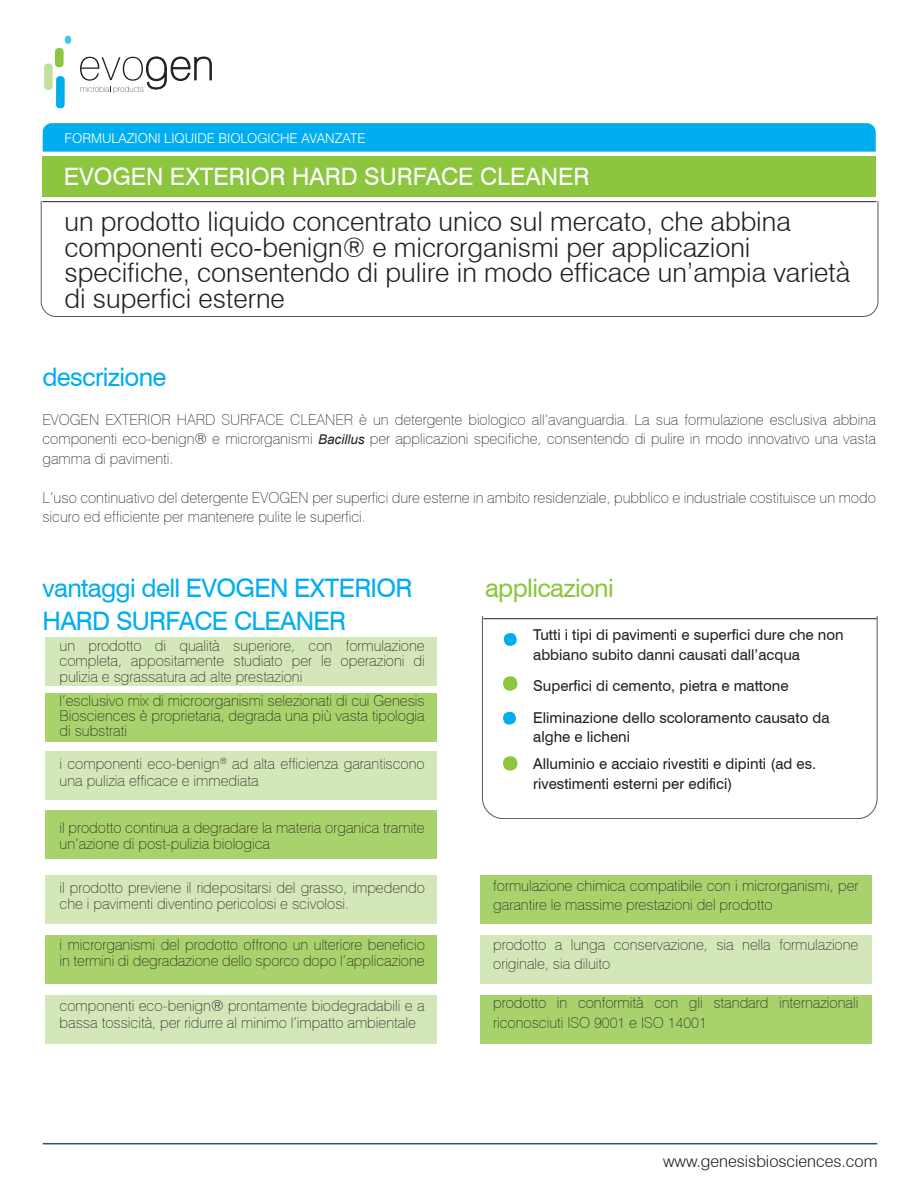
<style>
.page{position:relative;width:919px;height:1187px;background:#fff}
.page>*{position:absolute;margin:0;border:0;box-sizing:border-box;transform-origin:0 0}
.t1{font:300 27px/25.5px "Swiss 721 BT";color:#231f20}
.t2{font:25.5px/33px "Swiss 721 BT";letter-spacing:-.025em;color:#00aeef}
.t3{font:25.5px "Swiss 721 BT";letter-spacing:-.025em;color:#8bc63e}
.t4{font:24px "Swiss 721 BT";color:#fff}
.t5{font:300 16.5px "Swiss 721 BT";color:#231f20}
.t6{font:100 15px/19.5px "Swiss 721 BT";color:#231f20}
.t7{font:15px/19.5px "Swiss 721 BT";color:#231f20}
.t8{font:300 13.5px "Swiss 721 BT";color:#fff}
.s1{font-family:"Arial";font-weight:400;font-style:italic;font-size:13.5px}
</style>
<div class="page">
<div style="left:480px;top:935px;width:391px;height:48px;background:#d4e7b8"></div>
<svg style="left:41px;top:202px;width:837px;height:115px"></svg>
<svg style="left:482px;top:617px;width:395px;height:201px"></svg>
<svg style="left:43px;top:123px;width:832px;height:29px;background:#04afef"></svg>
<div style="left:45px;top:693px;width:392px;height:48px;background:#a8d26c"></div>
<div style="left:45px;top:810px;width:392px;height:49px;background:#a8d26c"></div>
<div style="left:45px;top:751px;width:392px;height:49px;background:#d4e7b8"></div>
<div style="left:45px;top:995px;width:392px;height:48px;background:#d4e7b8"></div>
<div style="left:480px;top:995px;width:391px;height:48px;background:#a8d26c"></div>
<div style="left:45px;top:875px;width:392px;height:48px;background:#d4e7b8"></div>
<div style="left:45px;top:935px;width:392px;height:48px;background:#a8d26c"></div>
<div style="left:45px;top:637px;width:392px;height:48px;background:#d4e7b8"></div>
<div style="left:480px;top:875px;width:391px;height:48px;background:#a8d26c"></div>
<div style="left:43px;top:156px;width:833px;height:40px;background:#8bc63e"></div>
<div style="left:56px;top:76px;width:9px;height:32px;background:#00aeef;border-radius:4px"></div>
<div style="left:44px;top:63px;width:9px;height:27px;background:#c4df9b;border-radius:4px"></div>
<div style="left:55px;top:48px;width:9px;height:19px;background:#8bc63e;border-radius:4px"></div>
<div style="left:65px;top:36px;width:6px;height:8px;background:#40c7f4;border-radius:3px"></div>
<svg style="left:80px;top:56px;width:132px;height:37px"></svg>
<div style="left:504px;top:633px;width:12px;height:12px;background:#00aeef;border-radius:6px"></div>
<hr style="left:43px;top:1142px;width:833px;height:2px;background:#235472">
<hr style="left:43px;top:201px;width:833px;height:1px;background:#231f20">
<hr style="left:483px;top:618px;width:393px;height:1px;background:#231f20">
<div style="left:504px;top:677px;width:12px;height:12px;background:#8bc63e;border-radius:6px"></div>
<div style="left:503px;top:676px;width:14px;height:14px;border:2px solid #8bc63e;border-radius:6px"></div>
<div style="left:504px;top:757px;width:12px;height:12px;background:#8bc63e;border-radius:6px"></div>
<div style="left:503px;top:756px;width:14px;height:14px;border:2px solid #8bc63e;border-radius:6px"></div>
<div style="left:503px;top:711px;width:13px;height:13px;background:#00aeef;border-radius:6px"></div>
<p class="t8" style="left:64px;top:130px;width:302px">FORMULAZIONI LIQUIDE BIOLOGICHE AVANZATE</p>
<p class="t4" style="left:64px;top:162px;width:527px">EVOGEN EXTERIOR HARD SURFACE CLEANER</p>
<p class="t1" style="left:64px;top:208px;width:787px">un prodotto liquido concentrato unico sul mercato, che abbina componenti eco-benign® e microrganismi per applicazioni specifiche, consentendo di pulire in modo efficace un’ampia varietà di superfici esterne</p>
<p class="t2" style="left:42px;top:360px;width:126px">descrizione</p>
<p class="t6" style="left:42px;top:409px;width:835px;text-align:justify">EVOGEN EXTERIOR HARD SURFACE CLEANER è un detergente biologico all’avanguardia. La sua formulazione esclusiva abbina componenti eco-benign® e microrganismi <span class="s1">Bacillus</span> per applicazioni specifiche, consentendo di pulire in modo innovativo una vasta gamma di pavimenti.</p>
<p class="t6" style="left:42px;top:487px;width:834px">L’uso continuativo del detergente EVOGEN per superfici dure esterne in ambito residenziale, pubblico e industriale costituisce un modo sicuro ed efficiente per mantenere pulite le superfici.</p>
<p class="t2" style="left:43px;top:571px;width:371px">vantaggi dell EVOGEN EXTERIOR<br>HARD SURFACE CLEANER</p>
<p class="t6" style="left:60px;top:638px;width:367px;line-height:15px">un prodotto di qualità superiore, con formulazione completa, appositamente studiato per le operazioni di</p>
<p class="t6" style="left:60px;top:667px;width:244px">pulizia e sgrassatura ad alte prestazioni</p>
<p class="t6" style="left:60px;top:693px;width:367px;line-height:15px;text-align:justify">l’esclusivo mix di microorganismi selezionati di cui Genesis Biosciences è proprietaria, degrada una più vasta tipologia di substrati</p>
<p class="t6" style="left:60px;top:755px;width:367px;line-height:16.5px">i componenti eco-benign<sup>®</sup> ad alta efficienza garantiscono una pulizia efficace e immediata</p>
<p class="t6" style="left:60px;top:818px;width:367px;line-height:16.5px">il prodotto continua a degradare la materia organica tramite un’azione di post-pulizia biologica</p>
<p class="t6" style="left:60px;top:878px;width:367px;line-height:16.5px">il prodotto previene il ridepositarsi del grasso, impedendo che i pavimenti diventino pericolosi e scivolosi.</p>
<p class="t6" style="left:60px;top:935px;width:367px;line-height:16.5px">i microrganismi del prodotto offrono un ulteriore beneficio in termini di degradazione dello sporco dopo l’applicazione</p>
<p class="t6" style="left:60px;top:997px;width:367px;line-height:16.5px">componenti eco-benign® prontamente biodegradabili e a bassa tossicità, per ridurre al minimo l’impatto ambientale</p>
<p class="t3" style="left:485px;top:572px;width:130px">applicazioni</p>
<p class="t7" style="left:533px;top:625px;width:312px">Tutti i tipi di pavimenti e superfici dure che non abbiano subito danni causati dall’acqua</p>
<p class="t7" style="left:533px;top:676px;width:257px">Superfici di cemento, pietra e mattone</p>
<p class="t7" style="left:533px;top:707px;width:298px">Eliminazione dello scoloramento causato da alghe e licheni</p>
<p class="t7" style="left:533px;top:754px;width:284px">Alluminio e acciaio rivestiti e dipinti (ad es. rivestimenti esterni per edifici)</p>
<p class="t6" style="left:493px;top:875px;width:367px">formulazione chimica compatibile con i microrganismi, per garantire le massime prestazioni del prodotto</p>
<p class="t6" style="left:493px;top:934px;width:367px">prodotto a lunga conservazione, sia nella formulazione originale, sia diluito</p>
<p class="t6" style="left:493px;top:992px;width:367px">prodotto in conformità con gli standard internazionali riconosciuti ISO 9001 e ISO 14001</p>
<p class="t5" style="left:663px;top:1150px;width:216px">www.genesisbiosciences.com</p>
</div>
